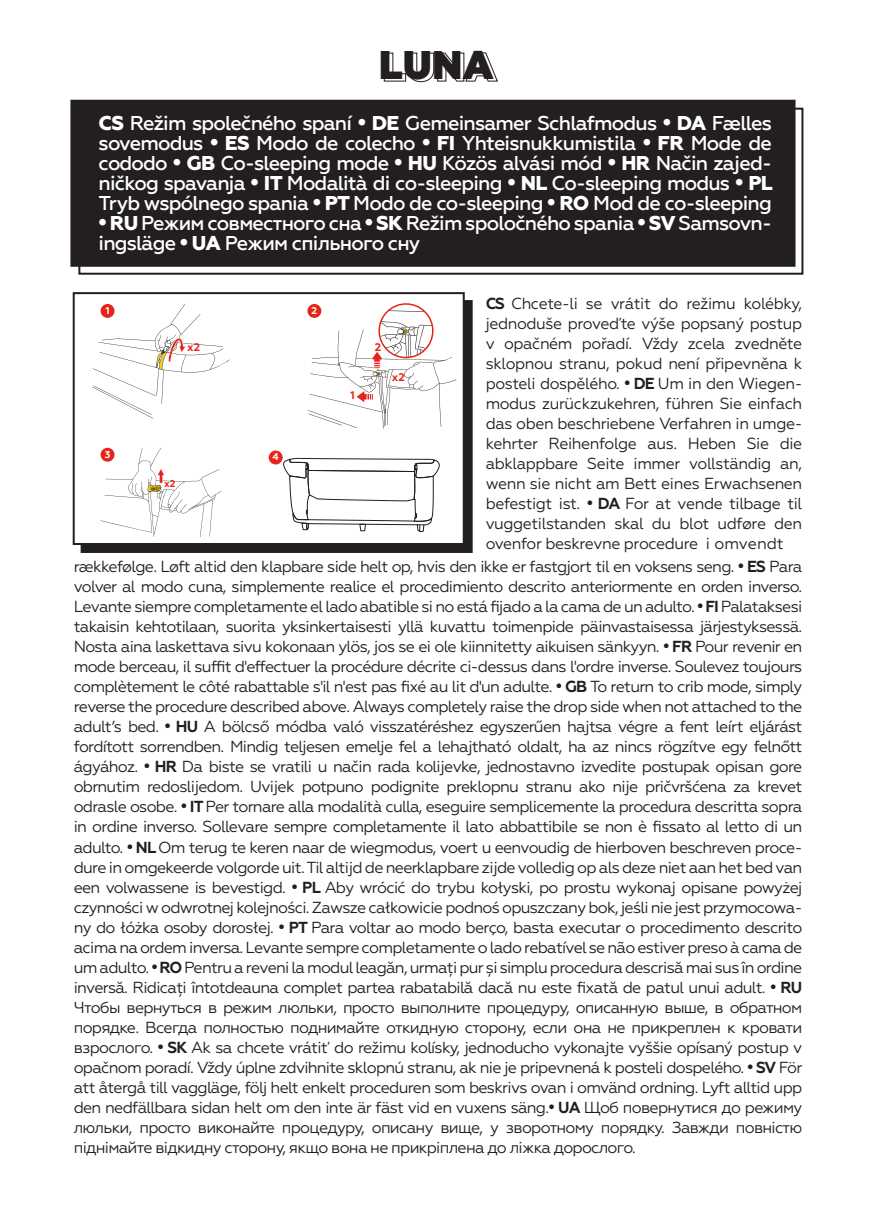
<style>
.page{position:relative;width:876px;height:1225px;background:#fff}
.page>*{position:absolute;margin:0;border:0;box-sizing:border-box;transform-origin:0 0}
.t1{font:800 40px "Geometria";color:#231f20}
.t2{font:500 20px/20px "Geometria";letter-spacing:-.04em;color:#fff;text-align:justify}
.t3{font:16px/20px "Geometria";letter-spacing:-.045em;color:#231f20;text-align:justify}
.t4{font:700 11px "Geometria";color:#e72419}
.t5{font:700 9.8px "Geometria";color:#fff}
.t6{font:700 9.8px "Geometria";color:#e72419}
.s1{font-weight:800}
.s2{font-weight:700}
</style>
<div class="page">
<svg style="left:384px;top:52px;width:114px;height:30px"></svg>
<div style="left:78px;top:108px;width:725px;height:167px;border:2px solid #231f20"></div>
<div style="left:70px;top:100px;width:725px;height:167px;background:#231f20;border:2px solid #231f20"></div>
<div style="left:82px;top:301px;width:390px;height:251px;background:#231f20"></div>
<div style="left:73px;top:292px;width:392px;height:253px;background:#fff;border:2px solid #231f20"></div>
<svg style="left:101px;top:448px;width:120px;height:89px"></svg>
<svg style="left:92px;top:304px;width:138px;height:114px"></svg>
<div style="left:101px;top:304px;width:14px;height:14px;background:#e72419;border-radius:50%"></div>
<svg style="left:308px;top:304px;width:148px;height:124px"></svg>
<div style="left:378px;top:303px;width:56px;height:55px;border:2px solid #e72419;border-radius:50%"></div>
<div style="left:269px;top:450px;width:14px;height:14px;background:#e72419;border-radius:50%"></div>
<svg style="left:283px;top:458px;width:157px;height:74px"></svg>
<h1 class="t1" style="left:379px;top:41px;width:117px">LUNA</h1>
<p class="t2" style="left:99px;top:113px;width:676px"><span class="s1">CS</span> Režim společného spaní <span class="s1">• DE</span> Gemeinsamer Schlafmodus <span class="s1">• DA</span> Fælles sovemodus <span class="s1">• ES</span> Modo de colecho <span class="s1">• FI</span> Yhteisnukkumistila <span class="s1">• FR</span> Mode de cododo <span class="s1">• GB</span> Co-sleeping mode <span class="s1">• HU</span> Közös alvási mód <span class="s1">• HR</span> Način zajed&shy;ničkog spavanja <span class="s1">• IT</span> Modalità di co-sleeping <span class="s1">• NL</span> Co-sleeping modus <span class="s1">• PL </span>Tryb wspólnego spania <span class="s1">• PT</span> Modo de co-sleeping <span class="s1">• RO</span> Mod de co-sleeping</p>
<p class="t2" style="left:99px;top:213px;width:675px"><span class="s1">• RU</span> Режим совместного сна <span class="s1">• SK</span> Režim spoločného spania <span class="s1">• SV</span> Samsovn&shy;ingsläge <span class="s1">• UA</span> Режим спільного сну</p>
<p class="t5" style="left:106px;top:305px;width:5px">1</p>
<p class="t5" style="left:312px;top:305px;width:7px">2</p>
<p class="t5" style="left:105px;top:448px;width:7px">3</p>
<p class="t4" style="left:187px;top:341px;width:14px">x2</p>
<p class="t6" style="left:164px;top:478px;width:13px">x2</p>
<p class="t5" style="left:273px;top:451px;width:8px">4</p>
<p class="t4" style="left:351px;top:388px;width:6px">1</p>
<p class="t4" style="left:375px;top:340px;width:8px">2</p>
<p class="t4" style="left:392px;top:371px;width:14px">x2</p>
<p class="t3" style="left:486px;top:294px;width:318px"><span class="s2">CS</span> Chcete-li se vrátit do režimu kolébky, jednoduše proveďte výše popsaný postup v opačném pořadí. Vždy zcela zvedněte sklopnou stranu, pokud není připevněna k posteli dospělého. <span class="s2">• DE</span> Um in den Wiegen&shy;modus zurückzukehren, führen Sie einfach das oben beschriebene Verfahren in umge&shy;kehrter Reihenfolge aus. Heben Sie die abklappbare Seite immer vollständig an, wenn sie nicht am Bett eines Erwachsenen befestigt ist. <span class="s2">• DA</span> For at vende tilbage til vuggetilstanden skal du blot udføre den ovenfor beskrevne procedure i omvendt</p>
<p class="t3" style="left:74px;top:557px;width:730px">rækkefølge. Løft altid den klapbare side helt op, hvis den ikke er fastgjort til en voksens seng. <span class="s2">• ES</span> Para volver al modo cuna, simplemente realice el procedimiento descrito anteriormente en orden inverso.<br>Levante siempre completamente el lado abatible si no está fijado a la cama de un adulto. <span class="s2">• FI</span> Palataksesi takaisin kehtotilaan, suorita yksinkertaisesti yllä kuvattu toimenpide päinvastaisessa järjestyksessä.<br>Nosta aina laskettava sivu kokonaan ylös, jos se ei ole kiinnitetty aikuisen sänkyyn. <span class="s2">• FR</span> Pour revenir en mode berceau, il suffit d'effectuer la procédure décrite ci-dessus dans l'ordre inverse. Soulevez toujours complètement le côté rabattable s'il n'est pas fixé au lit d'un adulte. <span class="s2">• GB</span> To return to crib mode, simply reverse the procedure described above. Always completely raise the drop side when not attached to the adult’s bed. <span class="s2">• HU</span> A bölcső módba való visszatéréshez egyszerűen hajtsa végre a fent leírt eljárást fordított sorrendben. Mindig teljesen emelje fel a lehajtható oldalt, ha az nincs rögzítve egy felnőtt ágyához. <span class="s2">• HR</span> Da biste se vratili u način rada kolĳevke, jednostavno izvedite postupak opisan gore obrnutim redoslĳedom. Uvĳek potpuno podignite preklopnu stranu ako nĳe pričvršćena za krevet odrasle osobe. <span class="s2">• IT</span> Per tornare alla modalità culla, eseguire semplicemente la procedura descritta sopra in ordine inverso. Sollevare sempre completamente il lato abbattibile se non è fissato al letto di un adulto. <span class="s2">• NL</span> Om terug te keren naar de wiegmodus, voert u eenvoudig de hierboven beschreven proce&shy;dure in omgekeerde volgorde uit. Til altĳd de neerklapbare zĳde volledig op als deze niet aan het bed van een volwassene is bevestigd. <span class="s2">• PL</span> Aby wrócić do trybu kołyski, po prostu wykonaj opisane powyżej czynności w odwrotnej kolejności. Zawsze całkowicie podnoś opuszczany bok, jeśli nie jest przymocowa&shy;ny do łóżka osoby dorosłej. <span class="s2">• PT</span> Para voltar ao modo berço, basta executar o procedimento descrito acima na ordem inversa. Levante sempre completamente o lado rebatível se não estiver preso à cama de um adulto. <span class="s2">• RO</span> Pentru a reveni la modul leagăn, urmați pur și simplu procedura descrisă mai sus în ordine inversă. Ridicați întotdeauna complet partea rabatabilă dacă nu este fixată de patul unui adult. <span class="s2">• RU </span>Чтобы вернуться в режим люльки, просто выполните процедуру, описанную выше, в обратном порядке. Всегда полностью поднимайте откидную сторону, если она не прикреплен к кровати взрослого. <span class="s2">• SK</span> Ak sa chcete vrátiť do režimu kolísky, jednoducho vykonajte vyššie opísaný postup v opačnom poradí. Vždy úplne zdvihnite sklopnú stranu, ak nie je pripevnená k posteli dospelého. <span class="s2">• SV</span> För att återgå till vaggläge, följ helt enkelt proceduren som beskrivs ovan i omvänd ordning. Lyft alltid upp den nedfällbara sidan helt om den inte är fäst vid en vuxens säng.<span class="s2">• UA</span> Щоб повернутися до режиму люльки, просто виконайте процедуру, описану вище, у зворотному порядку. Завжди повністю піднімайте відкидну сторону, якщо вона не прикріплена до ліжка дорослого.</p>
</div>
